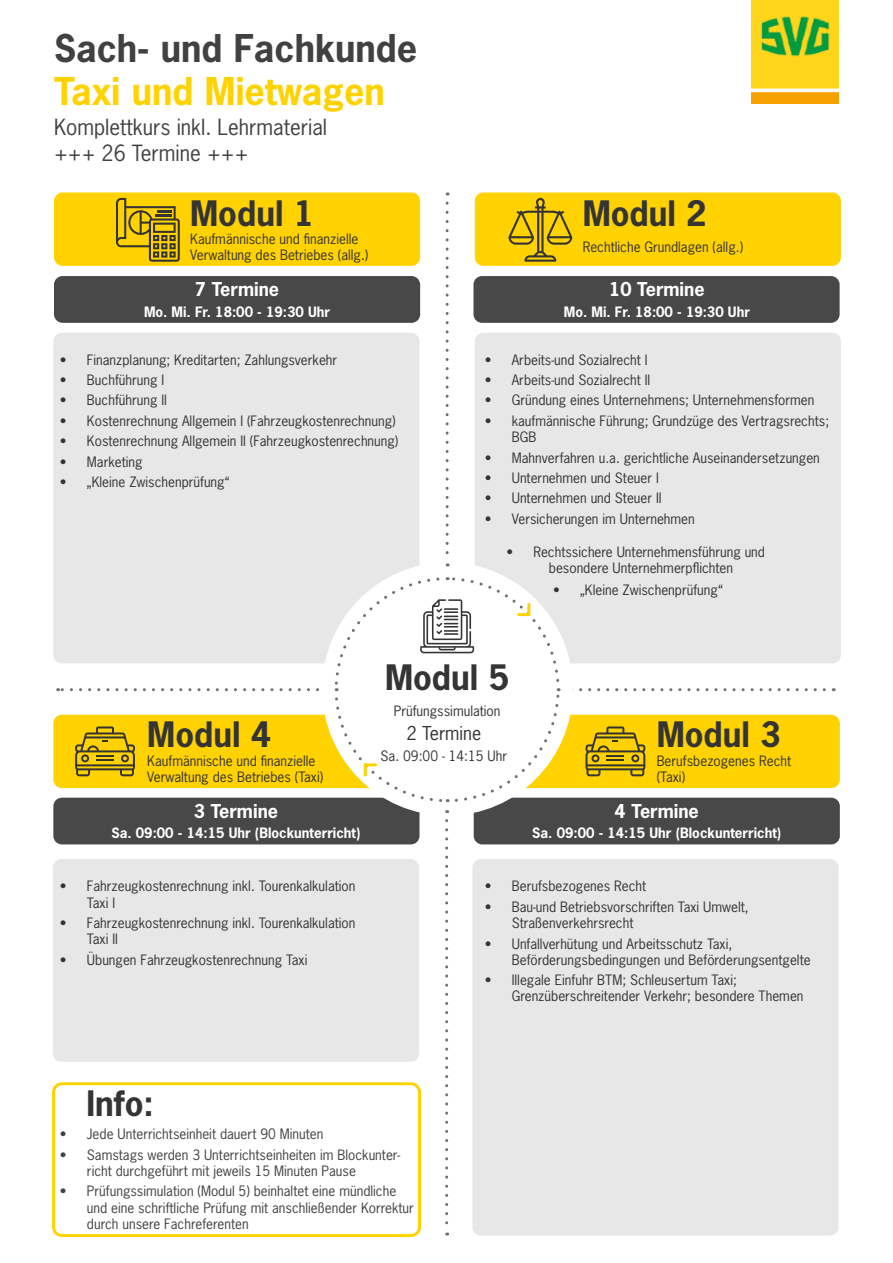
<style>
.page{position:relative;width:893px;height:1263px;background:#fff}
.page>*{position:absolute;margin:0;border:0;box-sizing:border-box;transform-origin:0 0}
.t1{font:700 36px "News Gothic Std";color:#414141}
.t2{font:700 36px "News Gothic Std";color:#ffd200}
.t3{font:700 33px "News Gothic Std";color:#343434}
.t4{font:21px/25.2px "News Gothic Std";color:#414141}
.t5{font:700 18px "News Gothic Std";color:#fff}
.t6{font:18px "News Gothic Std";color:#343434}
.t7{font:13.5px/16.2px "News Gothic Std";color:#343434}
.t8{font:13.5px/16.2px "News Gothic Std";color:#414141}
.t9{font:700 13.5px "News Gothic Std";color:#fff}
</style>
<div class="page">
<div style="left:475px;top:333px;width:366px;height:330px;background:#e7e7e7;border-radius:9px"></div>
<div style="left:474px;top:715px;width:366px;height:73px;background:#ffd200;border-radius:9px"></div>
<div style="left:53px;top:715px;width:366px;height:73px;background:#ffd200;border-radius:9px"></div>
<div style="left:54px;top:192px;width:366px;height:74px;background:#ffd200;border-radius:9px"></div>
<div style="left:475px;top:192px;width:366px;height:74px;background:#ffd200;border-radius:9px"></div>
<div style="left:474px;top:798px;width:366px;height:46px;background:#484848;border-radius:9px"></div>
<div style="left:53px;top:798px;width:366px;height:46px;background:#484848;border-radius:9px"></div>
<div style="left:472px;top:859px;width:366px;height:376px;background:#e7e7e7;border-radius:9px"></div>
<div style="left:53px;top:859px;width:366px;height:203px;background:#e7e7e7;border-radius:9px"></div>
<div style="left:473px;top:276px;width:367px;height:47px;background:#484848;border-radius:9px"></div>
<div style="left:53px;top:333px;width:366px;height:330px;background:#e7e7e7;border-radius:9px"></div>
<div style="left:54px;top:276px;width:366px;height:47px;background:#484848;border-radius:9px"></div>
<svg style="left:573px;top:688px;width:251px;height:3px"></svg>
<svg style="left:58px;top:688px;width:260px;height:3px"></svg>
<div style="left:322px;top:562px;width:251px;height:254px;background:#fff;border-radius:50%"></div>
<svg style="left:446px;top:203px;width:3px;height:363px"></svg>
<svg style="left:116px;top:198px;width:64px;height:64px"></svg>
<svg style="left:508px;top:198px;width:64px;height:64px"></svg>
<svg style="left:445px;top:820px;width:3px;height:415px"></svg>
<svg style="left:75px;top:726px;width:60px;height:50px"></svg>
<svg style="left:585px;top:726px;width:60px;height:50px"></svg>
<div style="left:52px;top:1082px;width:369px;height:155px;border:3px solid #ffd200;border-radius:9px"></div>
<svg style="left:327px;top:576px;width:234px;height:228px"></svg>
<img style="left:752px;top:0;width:87px;height:104px">
<h1 class="t1" style="left:54px;top:24px;width:365px">Sach- und Fachkunde</h1>
<h1 class="t2" style="left:54px;top:67px;width:332px">Taxi und Mietwagen</h1>
<h3 class="t4" style="left:54px;top:115px;width:275px">Komplettkurs inkl. Lehrmaterial +++ 26 Termine +++</h3>
<h2 class="t3" style="left:190px;top:191px;width:126px">Modul 1</h2>
<p class="t7" style="left:190px;top:231px;width:180px">Kaufmännische und finanzielle<br>Verwaltung des Betriebes (allg.)</p>
<h3 class="t5" style="left:195px;top:277px;width:86px">7 Termine</h3>
<p class="t9" style="left:144px;top:303px;width:187px">Mo. Mi. Fr. 18:00 - 19:30 Uhr</p>
<p class="t7" style="left:60px;top:351px;width:279px">• Finanzplanung; Kreditarten; Zahlungsverkehr</p>
<p class="t7" style="left:60px;top:372px;width:106px">• Buchführung I</p>
<p class="t7" style="left:60px;top:392px;width:109px">• Buchführung II</p>
<p class="t7" style="left:60px;top:413px;width:337px">• Kostenrechnung Allgemein I (Fahrzeugkostenrechnung)</p>
<p class="t7" style="left:60px;top:433px;width:340px">• Kostenrechnung Allgemein II (Fahrzeugkostenrechnung)</p>
<p class="t7" style="left:60px;top:453px;width:84px">• Marketing</p>
<p class="t7" style="left:60px;top:474px;width:171px">• „Kleine Zwischenprüfung“</p>
<h2 class="t3" style="left:583px;top:191px;width:126px">Modul 2</h2>
<p class="t7" style="left:583px;top:239px;width:162px">Rechtliche Grundlagen (allg.)</p>
<h3 class="t5" style="left:609px;top:277px;width:97px">10 Termine</h3>
<p class="t9" style="left:564px;top:303px;width:187px">Mo. Mi. Fr. 18:00 - 19:30 Uhr</p>
<p class="t7" style="left:485px;top:351px;width:164px">• Arbeits-und Sozialrecht I</p>
<p class="t7" style="left:485px;top:372px;width:167px">• Arbeits-und Sozialrecht II</p>
<p class="t7" style="left:485px;top:392px;width:331px">• Gründung eines Unternehmens; Unternehmensformen</p>
<p class="t7" style="left:512px;top:413px;width:319px;text-indent:-27px">• kaufmännische Führung; Grundzüge des Vertragsrechts;<br>BGB</p>
<p class="t7" style="left:485px;top:449px;width:337px">• Mahnverfahren u.a. gerichtliche Auseinandersetzungen</p>
<p class="t7" style="left:485px;top:470px;width:176px">• Unternehmen und Steuer I</p>
<p class="t7" style="left:485px;top:490px;width:178px">• Unternehmen und Steuer II</p>
<p class="t7" style="left:485px;top:511px;width:212px">• Versicherungen im Unternehmen</p>
<p class="t7" style="left:549px;top:544px;width:218px;text-indent:-43px">• Rechtssichere Unternehmensführung und besondere Unternehmerpflichten</p>
<p class="t7" style="left:553px;top:581px;width:171px">• „Kleine Zwischenprüfung“</p>
<h2 class="t3" style="left:147px;top:713px;width:126px">Modul 4</h2>
<p class="t7" style="left:147px;top:752px;width:178px">Kaufmännische und finanzielle<br>Verwaltung des Betriebes (Taxi)</p>
<h3 class="t5" style="left:194px;top:799px;width:86px">3 Termine</h3>
<p class="t9" style="left:111px;top:824px;width:251px">Sa. 09:00 - 14:15 Uhr (Blockunterricht)</p>
<p class="t7" style="left:87px;top:878px;width:270px;text-indent:-27px">• Fahrzeugkostenrechnung inkl. Tourenkalkulation<br>Taxi I</p>
<p class="t7" style="left:87px;top:915px;width:270px;text-indent:-27px">• Fahrzeugkostenrechnung inkl. Tourenkalkulation<br>Taxi II</p>
<p class="t7" style="left:60px;top:951px;width:249px">• Übungen Fahrzeugkostenrechnung Taxi</p>
<h2 class="t3" style="left:385px;top:656px;width:126px">Modul 5</h2>
<p class="t7" style="left:394px;top:703px;width:108px">Prüfungssimulation</p>
<h3 class="t6" style="left:406px;top:722px;width:76px">2 Termine</h3>
<p class="t7" style="left:381px;top:747px;width:128px">Sa. 09:00 - 14:15 Uhr</p>
<h2 class="t3" style="left:657px;top:713px;width:126px">Modul 3</h2>
<p class="t7" style="left:657px;top:752px;width:136px">Berufsbezogenes Recht (Taxi)</p>
<h3 class="t5" style="left:615px;top:799px;width:86px">4 Termine</h3>
<p class="t9" style="left:532px;top:824px;width:251px">Sa. 09:00 - 14:15 Uhr (Blockunterricht)</p>
<p class="t7" style="left:485px;top:878px;width:163px">• Berufsbezogenes Recht</p>
<p class="t7" style="left:512px;top:898px;width:239px;text-indent:-27px">• Bau-und Betriebsvorschriften Taxi Umwelt,<br>Straßenverkehrsrecht</p>
<p class="t7" style="left:512px;top:935px;width:300px;text-indent:-27px">• Unfallverhütung und Arbeitsschutz Taxi,<br>Beförderungsbedingungen und Beförderungsentgelte</p>
<p class="t7" style="left:512px;top:972px;width:293px;text-indent:-27px">• Illegale Einfuhr BTM; Schleusertum Taxi;<br>Grenzüberschreitender Verkehr; besondere Themen</p>
<h2 class="t3" style="left:87px;top:1082px;width:69px">Info:</h2>
<p class="t8" style="left:60px;top:1126px;width:265px">• Jede Unterrichtseinheit dauert 90 Minuten</p>
<p class="t8" style="left:87px;top:1146px;width:315px;text-indent:-27px">• Samstags werden 3 Unterrichtseinheiten im Blockunter&shy;richt durchgeführt mit jeweils 15 Minuten Pause</p>
<p class="t8" style="left:87px;top:1183px;width:329px;text-indent:-27px">• Prüfungssimulation (Modul 5) beinhaltet eine mündliche und eine schriftliche Prüfung mit anschließender Korrektur durch unsere Fachreferenten</p>
</div>
